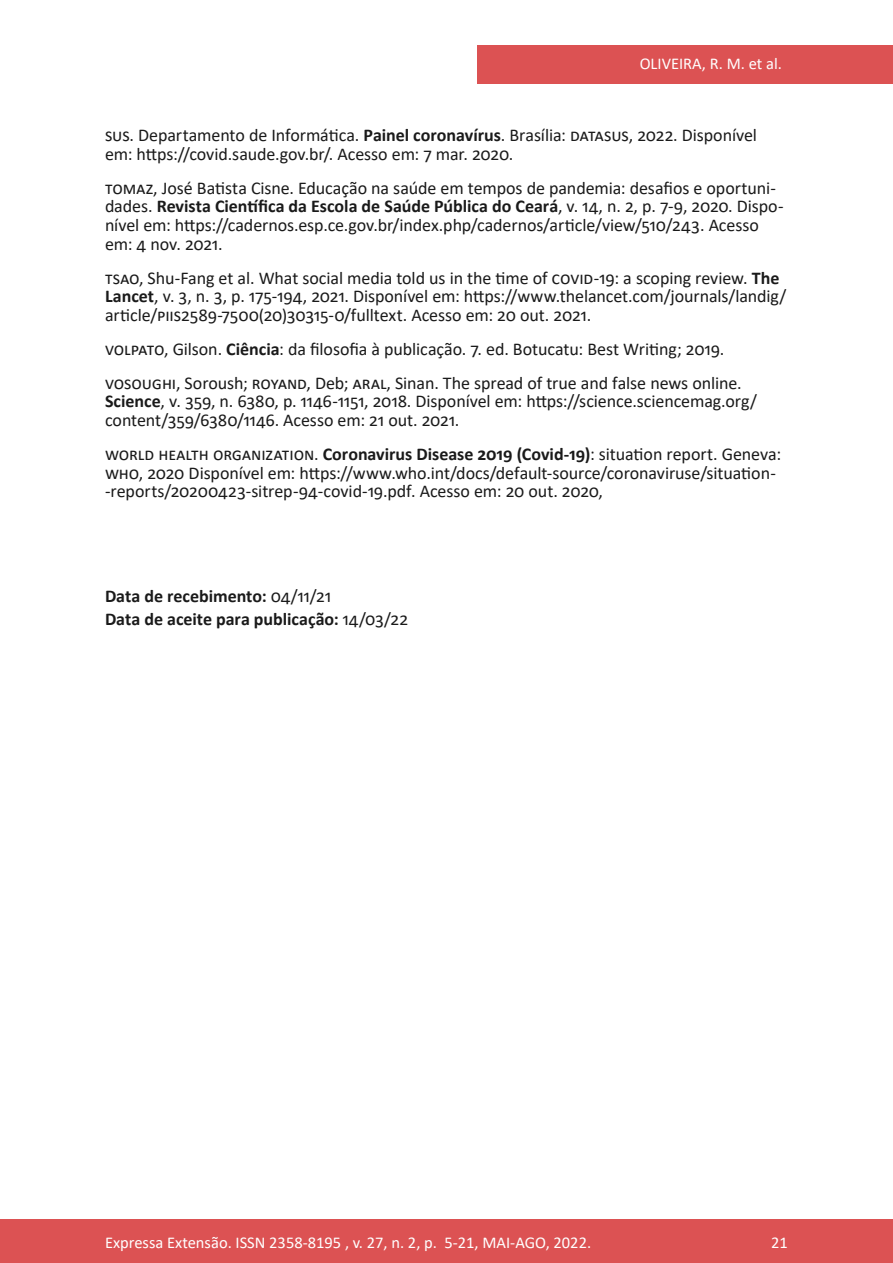
<style>
.page{position:relative;width:893px;height:1263px;background:#fff}
.page>*{position:absolute;margin:0;border:0;box-sizing:border-box;transform-origin:0 0}
.Principal_-_Referênc{font:18px/18.8px "Calibri";letter-spacing:-.005em;color:#1a1a1a}
.Principal_-_Data_Fim{font:700 18px "Calibri";color:#1a1a1a}
.t1{font:16.5px "Calibri";color:#fff}
.s1{font-weight:700}
.s2{font-weight:400}
</style>
<div class="page">
<div style="left:477px;top:45px;width:416px;height:39px;background:#dc5253"></div>
<div style="left:0;top:1219px;width:893px;height:44px;background:#dc5253"></div>
<p class="t1" style="left:640px;top:52px;width:144px">OLIVEIRA, R. M. et al.</p>
<p class="Principal_-_Referênc" style="left:105px;top:125px;width:653px">SUS. Departamento de Informática. <span class="s1">Painel coronavírus</span>. Brasília: DATASUS, 2022. Disponível em: https://covid.saude.gov.br/. Acesso em: 7 mar. 2020.</p>
<p class="Principal_-_Referênc" style="left:105px;top:178px;width:680px">TOMAZ, José Batista Cisne. Educação na saúde em tempos de pandemia: desafios e oportuni&shy;dades. <span class="s1">Revista Científica da Escola de Saúde Pública do Ceará</span>, v. 14, n. 2, p. 7-9, 2020. Dispo&shy;nível em: https://cadernos.esp.ce.gov.br/index.php/cadernos/article/view/510/243. Acesso em: 4 nov. 2021.</p>
<p class="Principal_-_Referênc" style="left:105px;top:268px;width:683px">TSAO, Shu-Fang et al. What social media told us in the time of COVID-19: a scoping review. <span class="s1">The<br>Lancet</span>, v. 3, n. 3, p. 175-194, 2021. Disponível em: https://www.thelancet.com/journals/landig/ article/PIIS2589-7500(20)30315-0/fulltext. Acesso em: 20 out. 2021.</p>
<p class="Principal_-_Referênc" style="left:105px;top:339px;width:621px">VOLPATO, Gilson. <span class="s1">Ciência</span>: da filosofia à publicação. 7. ed. Botucatu: Best Writing; 2019.</p>
<p class="Principal_-_Referênc" style="left:105px;top:373px;width:653px">VOSOUGHI, Soroush; ROYAND, Deb; ARAL, Sinan. The spread of true and false news online.<br><span class="s1">Science</span>, v. 359, n. 6380, p. 1146-1151, 2018. Disponível em: https://science.sciencemag.org/ content/359/6380/1146. Acesso em: 21 out. 2021.</p>
<p class="Principal_-_Referênc" style="left:105px;top:444px;width:678px">WORLD HEALTH ORGANIZATION. <span class="s1">Coronavirus Disease 2019 (Covid-19)</span>: situation report. Geneva:<br>WHO, 2020 Disponível em: https://www.who.int/docs/default-source/coronaviruse/situation--reports/20200423-sitrep-94-covid-19.pdf. Acesso em: 20 out. 2020,</p>
<p class="Principal_-_Data_Fim" style="left:105px;top:584px;width:228px">Data de recebimento: <span class="s2">04/11/21</span></p>
<p class="Principal_-_Data_Fim" style="left:105px;top:606px;width:305px">Data de aceite para publicação: <span class="s2">14/03/22</span></p>
<p class="t1" style="left:105px;top:1230px;width:488px">Expressa Extensão. ISSN 2358-8195 , v. 27, n. 2, p. 5-21, MAI-AGO, 2022.</p>
<p class="t1" style="left:771px;top:1230px;width:18px">21</p>
</div>
